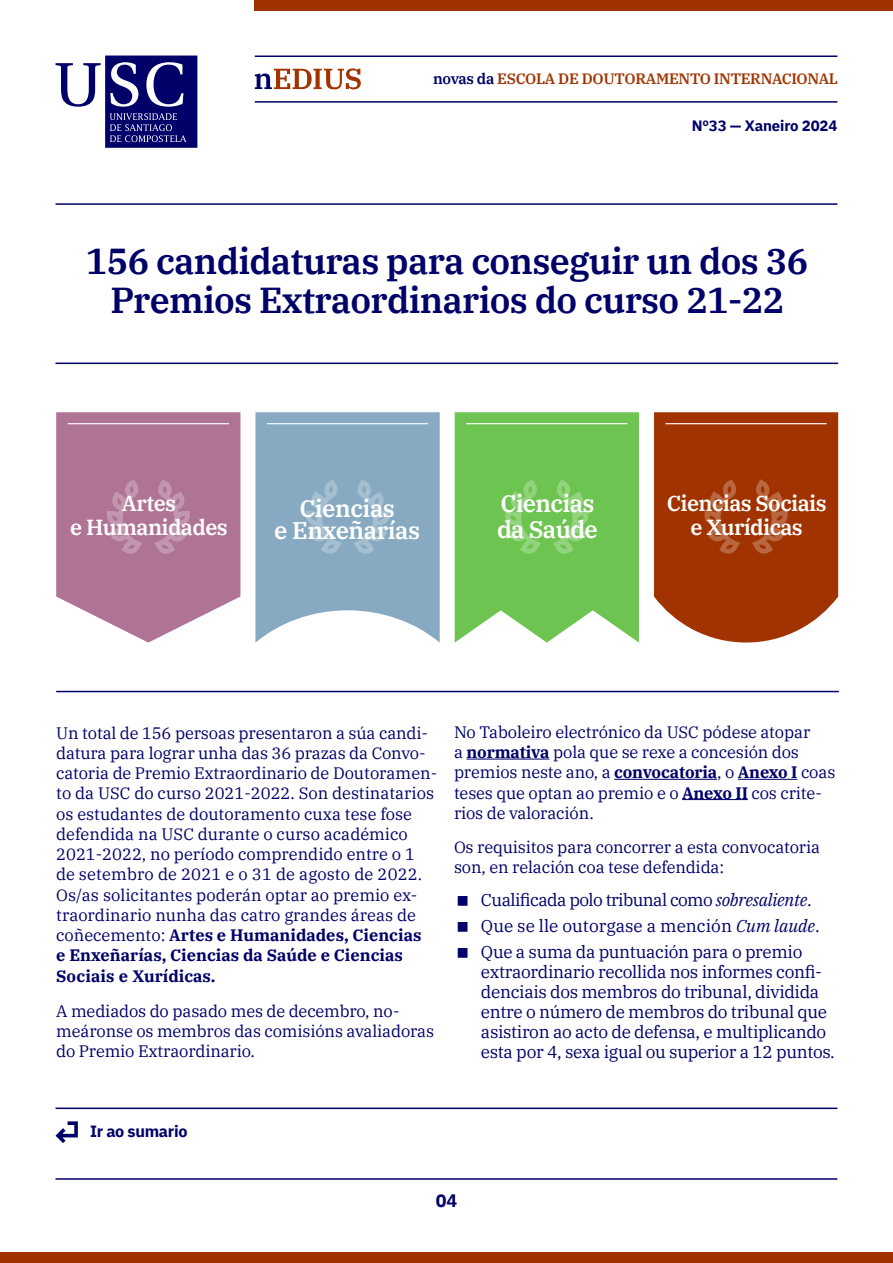
<style>
.page{position:relative;width:893px;height:1263px;background:#fff}
.page>*{position:absolute;margin:0;border:0;box-sizing:border-box;transform-origin:0 0}
.t1{font:600 36px/39px "IBM Plex Serif";letter-spacing:-.02em;color:#000069;text-align:center}
.t2{font:600 24px/22.5px "IBM Plex Serif";letter-spacing:-.02em;color:#fff;text-align:center}
.t3{font:600 21.75px/24px "IBM Plex Serif";letter-spacing:-.03em;color:#fff;text-align:center}
.t4{font:700 18px "IBM Plex Sans";color:#000069}
.t5{font:17.25px/19.8px "IBM Plex Serif";letter-spacing:-.02em;color:#000069}
.t6{font:16.5px/20.2px "IBM Plex Serif";letter-spacing:-.01em;color:#000069}
.t7{font:700 16.2px "IBM Plex Sans";letter-spacing:-.02em;color:#000069}
.t8{font:600 15px "IBM Plex Serif";letter-spacing:-.02em;color:#a13300}
.t9{font:700 15px "IBM Plex Sans";letter-spacing:-.01em;color:#000069}
.s1{color:#000069}
.s2{font-weight:700}
.s3{font-style:italic}
</style>
<div class="page">
<hr style="left:255px;top:56px;width:582px;height:1px;background:#000069">
<hr style="left:255px;top:101px;width:582px;height:2px;background:#000069">
<div style="left:255px;top:0;width:638px;height:10px;background:#a03200"></div>
<div style="left:0;top:1252px;width:893px;height:11px;background:#a03200"></div>
<hr style="left:56px;top:203px;width:781px;height:2px;background:#000069">
<svg style="left:56px;top:1121px;width:22px;height:22px"></svg>
<hr style="left:56px;top:1107px;width:781px;height:2px;background:#000069">
<hr style="left:56px;top:1178px;width:781px;height:2px;background:#000069">
<svg style="left:255px;top:68px;width:106px;height:21px"></svg>
<svg style="left:56px;top:56px;width:141px;height:92px"></svg>
<hr style="left:56px;top:363px;width:782px;height:1px;background:#000069">
<hr style="left:56px;top:691px;width:783px;height:1px;background:#000069">
<svg style="left:56px;top:412px;width:184px;height:231px;background:#b883a2"></svg>
<hr style="left:68px;top:423px;width:161px;height:1px;background:#fff">
<svg style="left:255px;top:412px;width:185px;height:231px;background:#94b2c7"></svg>
<hr style="left:267px;top:423px;width:161px;height:1px;background:#fff">
<svg style="left:654px;top:412px;width:184px;height:230px;background:#a74112"></svg>
<hr style="left:665px;top:423px;width:162px;height:1px;background:#fff">
<svg style="left:455px;top:412px;width:184px;height:231px;background:#79c95f"></svg>
<hr style="left:466px;top:423px;width:161px;height:1px;background:#fff">
<hr style="left:466px;top:758px;width:83px;height:1px;background:#000069">
<hr style="left:614px;top:779px;width:103px;height:1px;background:#000069">
<hr style="left:738px;top:779px;width:59px;height:1px;background:#000069">
<hr style="left:682px;top:799px;width:66px;height:1px;background:#000069">
<p class="t8" style="left:433px;top:67px;width:407px"><span class="s1">novas da</span> ESCOLA DE DOUTORAMENTO INTERNACIONAL</p>
<p class="t9" style="left:692px;top:114px;width:147px">Nº33 — Xaneiro 2024</p>
<h1 class="t1" style="left:86px;top:239px;width:724px">156 candidaturas para conseguir un dos 36<br>Premios Extraordinarios do curso 21-22</h1>
<h2 class="t2" style="left:497px;top:488px;width:102px;line-height:26.2px;text-align:left">Ciencias da Saúde</h2>
<h3 class="t3" style="left:70px;top:489px;width:159px">Artes<br>e Humanidades</h3>
<h2 class="t2" style="left:274px;top:495px;width:148px">Ciencias<br>e Enxeñarías</h2>
<h3 class="t3" style="left:667px;top:489px;width:161px">Ciencias Sociais e Xurídicas</h3>
<p class="t6" style="left:56px;top:721px;width:383px">Un total de 156 persoas presentaron a súa candi&shy;datura para lograr unha das 36 prazas da Convo&shy;catoria de Premio Extraordinario de Doutoramen&shy;to da USC do curso 2021-2022. Son destinatarios os estudantes de doutoramento cuxa tese fose defendida na USC durante o curso académico 2021-2022, no período comprendido entre o 1 de setembro de 2021 e o 31 de agosto de 2022.<br>Os/as solicitantes poderán optar ao premio ex&shy;traordinario nunha das catro grandes áreas de coñecemento: <span class="s2">Artes e Humanidades, Ciencias<br>e Enxeñarías, Ciencias da Saúde e Ciencias Sociais e Xurídicas.</span></p>
<p class="t6" style="left:56px;top:999px;width:379px">A mediados do pasado mes de decembro, no&shy;meáronse os membros das comisións avaliadoras do Premio Extraordinario.</p>
<p class="t6" style="left:454px;top:721px;width:383px">No Taboleiro electrónico da USC pódese atopar<br>a <span class="s2">normativa</span> pola que se rexe a concesión dos premios neste ano, a <span class="s2">convocatoria</span>, o <span class="s2">Anexo I</span> coas teses que optan ao premio e o <span class="s2">Anexo II</span> cos crite&shy;rios de valoración.</p>
<p class="t6" style="left:454px;top:835px;width:368px">Os requisitos para concorrer a esta convocatoria son, en relación coa tese defendida:</p>
<p class="t5" style="left:481px;top:886px;width:340px;line-height:25.8px">Cualificada polo tribunal como <span class="s3">sobresaliente</span>.<br>Que se lle outorgase a mención <span class="s3">Cum laude</span>.<br>Que a suma da puntuación para o premio</p>
<p class="t5" style="left:481px;top:960px;width:355px">extraordinario recollida nos informes confi&shy;denciais dos membros do tribunal, dividida entre o número de membros do tribunal que asistiron ao acto de defensa, e multiplicando esta por 4, sexa igual ou superior a 12 puntos.</p>
<p class="t7" style="left:90px;top:1118px;width:99px">Ir ao sumario</p>
<p class="t4" style="left:436px;top:1186px;width:23px">04</p>
</div>
